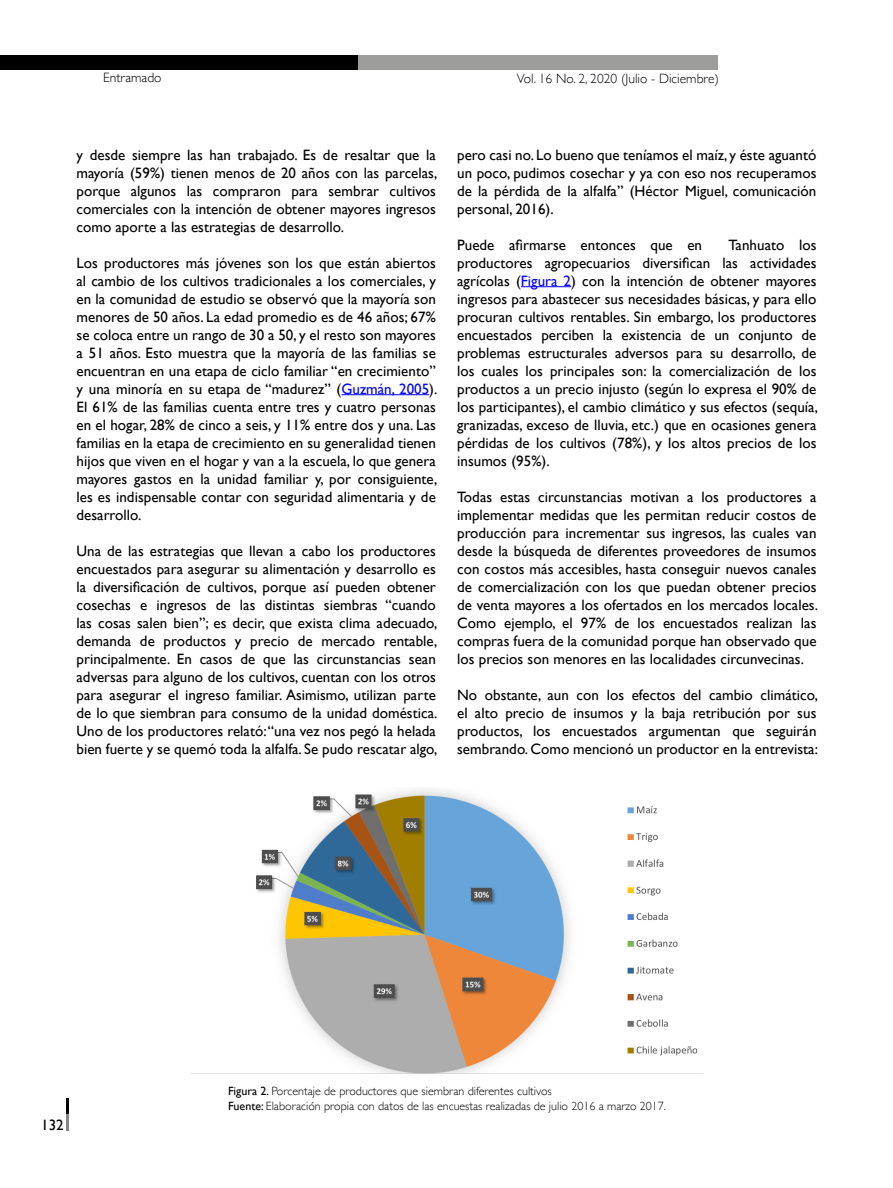
<style>
.page{position:relative;width:893px;height:1188px;background:#fff}
.page>*{position:absolute;margin:0;border:0;box-sizing:border-box;transform-origin:0 0}
.t1{font:15px/18px "Gill Sans";letter-spacing:.005em;color:#000;text-align:justify}
.t2{font:300 13.5px "Gill Sans";color:#000}
.t3{font:300 12px/14.4px "Gill Sans";color:#000}
.s1{color:#00f}
.s2{font-weight:400}
</style>
<div class="page">
<div style="left:358px;top:55px;width:360px;height:15px;background:#9d9d9c"></div>
<div style="left:0;top:55px;width:358px;height:15px;background:#000"></div>
<svg style="left:66px;top:1099px;width:2px;height:31px"></svg>
<hr style="left:341px;top:394px;width:88px;height:1px;background:#00f">
<hr style="left:521px;top:286px;width:50px;height:1px;background:#00f">
<img style="left:191px;top:789px;width:511px;height:285px">
<p class="t2" style="left:103px;top:67px;width:60px">Entramado</p>
<p class="t2" style="left:517px;top:68px;width:204px">Vol. 16 No. 2, 2020 (Julio - Diciembre)</p>
<p class="t1" style="left:77px;top:145px;width:362px">y desde siempre las han trabajado. Es de resaltar que la mayoría (59%) tienen menos de 20 años con las parcelas, porque algunos las compraron para sembrar cultivos comerciales con la intención de obtener mayores ingresos como aporte a las estrategias de desarrollo.</p>
<p class="t1" style="left:77px;top:253px;width:362px">Los productores más jóvenes son los que están abiertos al cambio de los cultivos tradicionales a los comerciales, y en la comunidad de estudio se observó que la mayoría son menores de 50 años. La edad promedio es de 46 años; 67% se coloca entre un rango de 30 a 50, y el resto son mayores a 51 años. Esto muestra que la mayoría de las familias se encuentran en una etapa de ciclo familiar “en crecimiento” y una minoría en su etapa de “madurez” (<span class="s1">Guzmán, 2005</span>).<br>El 61% de las familias cuenta entre tres y cuatro personas en el hogar, 28% de cinco a seis, y 11% entre dos y una. Las familias en la etapa de crecimiento en su generalidad tienen hijos que viven en el hogar y van a la escuela, lo que genera mayores gastos en la unidad familiar y, por consiguiente, les es indispensable contar con seguridad alimentaria y de desarrollo.</p>
<p class="t1" style="left:77px;top:541px;width:362px">Una de las estrategias que llevan a cabo los productores encuestados para asegurar su alimentación y desarrollo es la diversificación de cultivos, porque así pueden obtener cosechas e ingresos de las distintas siembras “cuando las cosas salen bien”; es decir, que exista clima adecuado, demanda de productos y precio de mercado rentable, principalmente. En casos de que las circunstancias sean adversas para alguno de los cultivos, cuentan con los otros para asegurar el ingreso familiar. Asimismo, utilizan parte de lo que siembran para consumo de la unidad doméstica.<br>Uno de los productores relató: “una vez nos pegó la helada bien fuerte y se quemó toda la alfalfa. Se pudo rescatar algo,</p>
<p class="t1" style="left:457px;top:145px;width:361px">pero casi no. Lo bueno que teníamos el maíz, y éste aguantó un poco, pudimos cosechar y ya con eso nos recuperamos de la pérdida de la alfalfa” (Héctor Miguel, comunicación personal, 2016).</p>
<p class="t1" style="left:457px;top:235px;width:246px">Puede afirmarse entonces que en</p>
<p class="t1" style="left:457px;top:235px;width:362px;text-indent:271px">Tanhuato los productores agropecuarios diversifican las actividades agrícolas (<span class="s1">Figura 2</span>) con la intención de obtener mayores ingresos para abastecer sus necesidades básicas, y para ello procuran cultivos rentables. Sin embargo, los productores encuestados perciben la existencia de un conjunto de problemas estructurales adversos para su desarrollo, de los cuales los principales son: la comercialización de los productos a un precio injusto (según lo expresa el 90% de los participantes), el cambio climático y sus efectos (sequía, granizadas, exceso de lluvia, etc.) que en ocasiones genera pérdidas de los cultivos (78%), y los altos precios de los insumos (95%).</p>
<p class="t1" style="left:457px;top:487px;width:362px">Todas estas circunstancias motivan a los productores a implementar medidas que les permitan reducir costos de producción para incrementar sus ingresos, las cuales van desde la búsqueda de diferentes proveedores de insumos con costos más accesibles, hasta conseguir nuevos canales de comercialización con los que puedan obtener precios de venta mayores a los ofertados en los mercados locales.<br>Como ejemplo, el 97% de los encuestados realizan las compras fuera de la comunidad porque han observado que los precios son menores en las localidades circunvecinas.</p>
<p class="t1" style="left:457px;top:685px;width:362px">No obstante, aun con los efectos del cambio climático, el alto precio de insumos y la baja retribución por sus productos, los encuestados argumentan que seguirán sembrando. Como mencionó un productor en la entrevista:</p>
<p class="t1" style="left:41px;top:1116px;width:24px">132</p>
<p class="t3" style="left:228px;top:1084px;width:439px"><span class="s2">Figura 2.</span> Porcentaje de productores que siembran diferentes cultivos<br><span class="s2">Fuente:</span> Elaboración propia con datos de las encuestas realizadas de julio 2016 a marzo 2017.</p>
</div>
